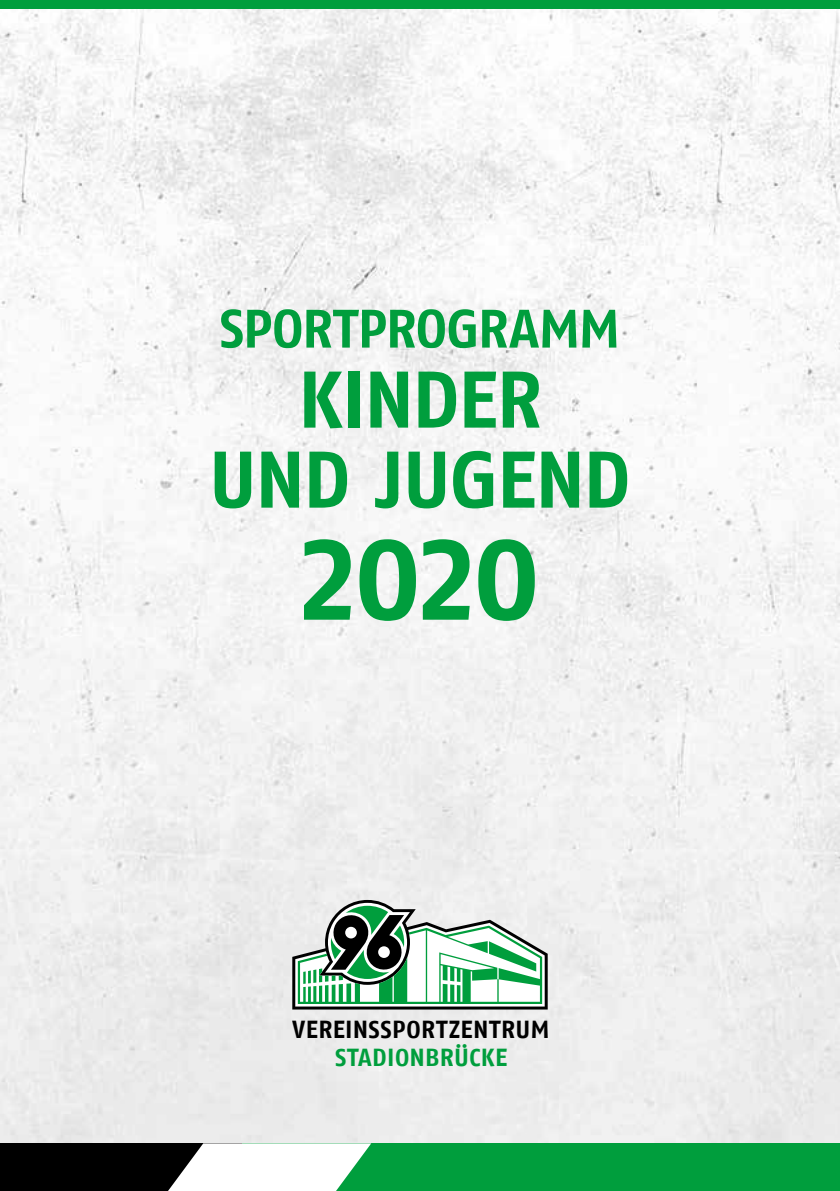
<style>
.page{position:relative;width:840px;height:1191px;background:#fff}
.page>*{position:absolute;margin:0;border:0;box-sizing:border-box;transform-origin:0 0}
.t1{font:120px "Fago No Bold Lf";color:#009e3d}
.t2{font:80px/80px "Fago No Bold Lf";letter-spacing:-.03em;color:#009e3d;text-align:center}
.t3{font:54px "Fago No Bold Lf";letter-spacing:-.02em;color:#009e3d}
.t4{font:24.6px "Fago No Bold Lf";letter-spacing:.015em;color:#000}
.t5{font:700 24.6px "Fago No";letter-spacing:.01em;color:#009e3d}
</style>
<div class="page">
<img style="left:0;top:9px;width:839px;height:1134px">
<svg style="left:292px;top:900px;width:255px;height:109px"></svg>
<div style="left:0;top:0;width:839px;height:9px;background:#009e3d"></div>
<div style="left:220px;top:1143px;width:619px;height:48px;background:#009e3d"></div>
<div style="left:0;top:1143px;width:242px;height:48px;background:#000"></div>
<svg style="left:168px;top:1143px;width:203px;height:48px"></svg>
<h3 class="t3" style="left:219px;top:297px;width:402px">SPORTPROGRAMM</h3>
<h2 class="t2" style="left:208px;top:358px;width:424px">KINDER<br>UND JUGEND</h2>
<h1 class="t1" style="left:299px;top:507px;width:243px">2020</h1>
<p class="t4" style="left:292px;top:1015px;width:258px">VEREINSSPORTZENTRUM</p>
<p class="t5" style="left:335px;top:1043px;width:174px">STADIONBRÜCKE</p>
</div>
